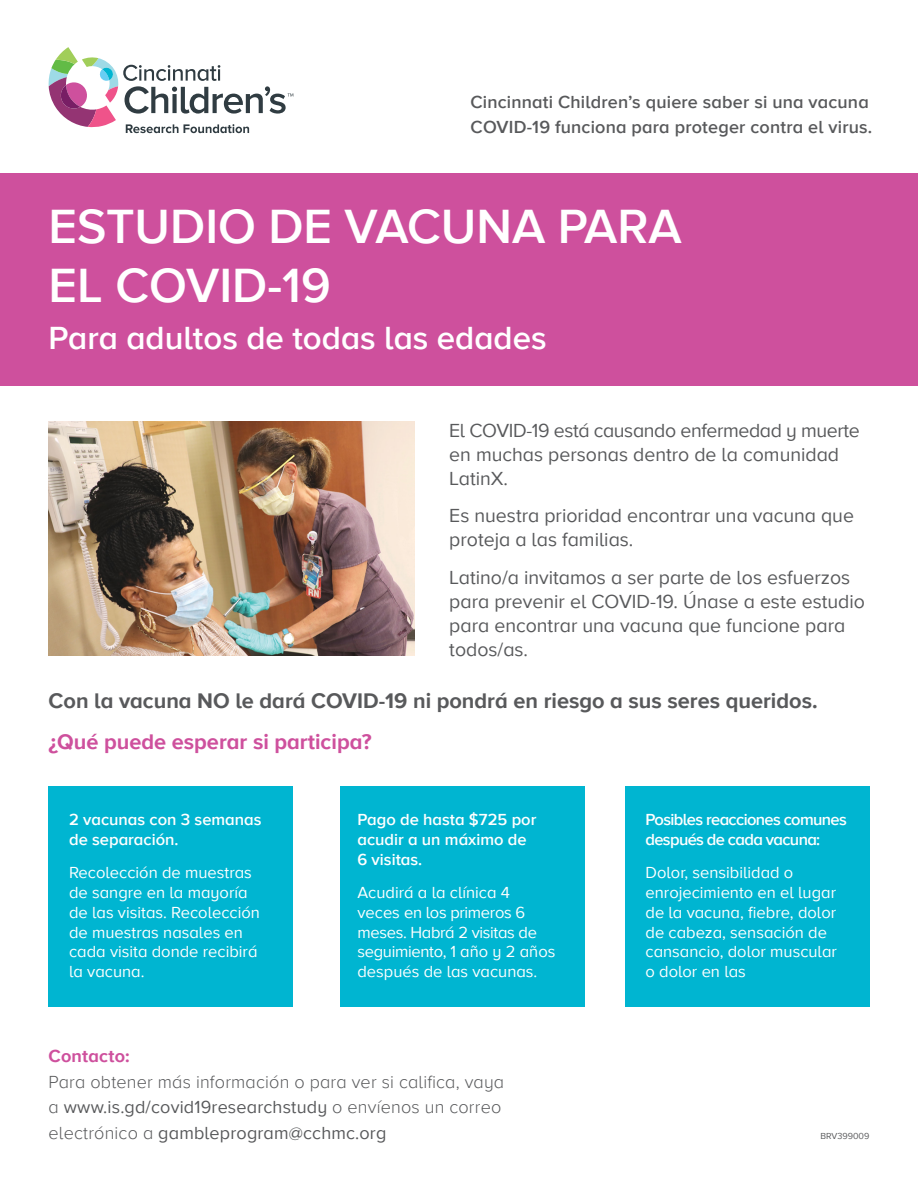
<style>
.page{position:relative;width:918px;height:1188px;background:#fff}
.page>*{position:absolute;margin:0;border:0;box-sizing:border-box;transform-origin:0 0}
.t1{font:600 49.5px/59.4px "Proxima Nova A";color:#fff}
.t2{font:600 33px "Proxima Nova A";color:#fff}
.t3{font:700 21.75px "Proxima Nova A";color:#58595b}
.t4{font:700 21.75px "Proxima Nova A";color:#ce509d}
.t5{font:19.5px/24px "Proxima Nova A";color:#58595b}
.t6{font:300 18px/25.5px "Proxima Nova A";letter-spacing:.01em;color:#58595b}
.t7{font:600 18px/25.5px "Proxima Nova A";letter-spacing:.01em;color:#58595b}
.t8{font:700 18px "Proxima Nova A";letter-spacing:.01em;color:#ce509d}
.t9{font:16.5px/19.8px "Proxima Nova A";color:#fff}
.t10{font:600 16.5px/19.8px "Proxima Nova A";color:#fff}
.t11{font:600 16.5px/19.8px "Proxima Nova A";letter-spacing:-.04em;color:#fff}
.t12{font:9px "Proxima Nova A";color:#58595b}
.s1{font-weight:400}
</style>
<div class="page">
<div style="left:0;top:173px;width:918px;height:213px;background:#ce509d"></div>
<svg style="left:49px;top:47px;width:244px;height:86px"></svg>
<img style="left:49px;top:421px;width:366px;height:235px">
<div style="left:49px;top:786px;width:244px;height:221px;background:#00b5d1"></div>
<div style="left:340px;top:786px;width:245px;height:221px;background:#00b5d1"></div>
<div style="left:625px;top:786px;width:244px;height:221px;background:#00b5d1"></div>
<p class="t7" style="left:470px;top:88px;width:403px">Cincinnati Children’s quiere saber si una vacuna<br>COVID-19 funciona para proteger contra el virus.</p>
<h1 class="t1" style="left:49px;top:195px;width:635px">ESTUDIO DE VACUNA PARA<br>EL COVID-19</h1>
<h2 class="t2" style="left:49px;top:313px;width:500px">Para adultos de todas las edades</h2>
<p class="t5" style="left:449px;top:417px;width:412px">El COVID-19 está causando enfermedad y muerte en muchas personas dentro de la comunidad<br>LatinX.</p>
<p class="t5" style="left:449px;top:503px;width:406px">Es nuestra prioridad encontrar una vacuna que proteja a las familias.</p>
<p class="t5" style="left:449px;top:564px;width:417px">Latino/a invitamos a ser parte de los esfuerzos para prevenir el COVID-19. Únase a este estudio para encontrar una vacuna que funcione para todos/as.</p>
<h3 class="t3" style="left:49px;top:685px;width:771px">Con la vacuna NO le dará COVID-19 ni pondrá en riesgo a sus seres queridos.</h3>
<h3 class="t4" style="left:49px;top:725px;width:325px">¿Qué puede esperar si participa?</h3>
<p class="t10" style="left:69px;top:809px;width:194px">2 vacunas con 3 semanas de separación.</p>
<p class="t9" style="left:69px;top:862px;width:192px">Recolección de muestras de sangre en la mayoría de las visitas. Recolección de muestras nasales en cada visita donde recibirá la vacuna.</p>
<p class="t10" style="left:357px;top:809px;width:180px">Pago de hasta $725 por acudir a un máximo de<br>6 visitas.</p>
<p class="t9" style="left:357px;top:882px;width:200px">Acudirá a la clínica 4 veces en los primeros 6 meses. Habrá 2 visitas de seguimiento, 1 año y 2 años después de las vacunas.</p>
<p class="t8" style="left:49px;top:1043px;width:83px">Contacto:</p>
<p class="t6" style="left:49px;top:1068px;width:457px">Para obtener más información o para ver si califica, vaya a <span class="s1">www.is.gd/covid19researchstudy</span> o envíenos un correo electrónico a <span class="s1">gambleprogram@cchmc.org</span></p>
<p class="t11" style="left:646px;top:809px;width:203px">Posibles reacciones comunes después de cada vacuna:</p>
<p class="t9" style="left:646px;top:862px;width:193px">Dolor, sensibilidad o enrojecimiento en el lugar de la vacuna, fiebre, dolor de cabeza, sensación de cansancio, dolor muscular o dolor en las</p>
<p class="t12" style="left:821px;top:1130px;width:50px">BRV399009</p>
</div>
